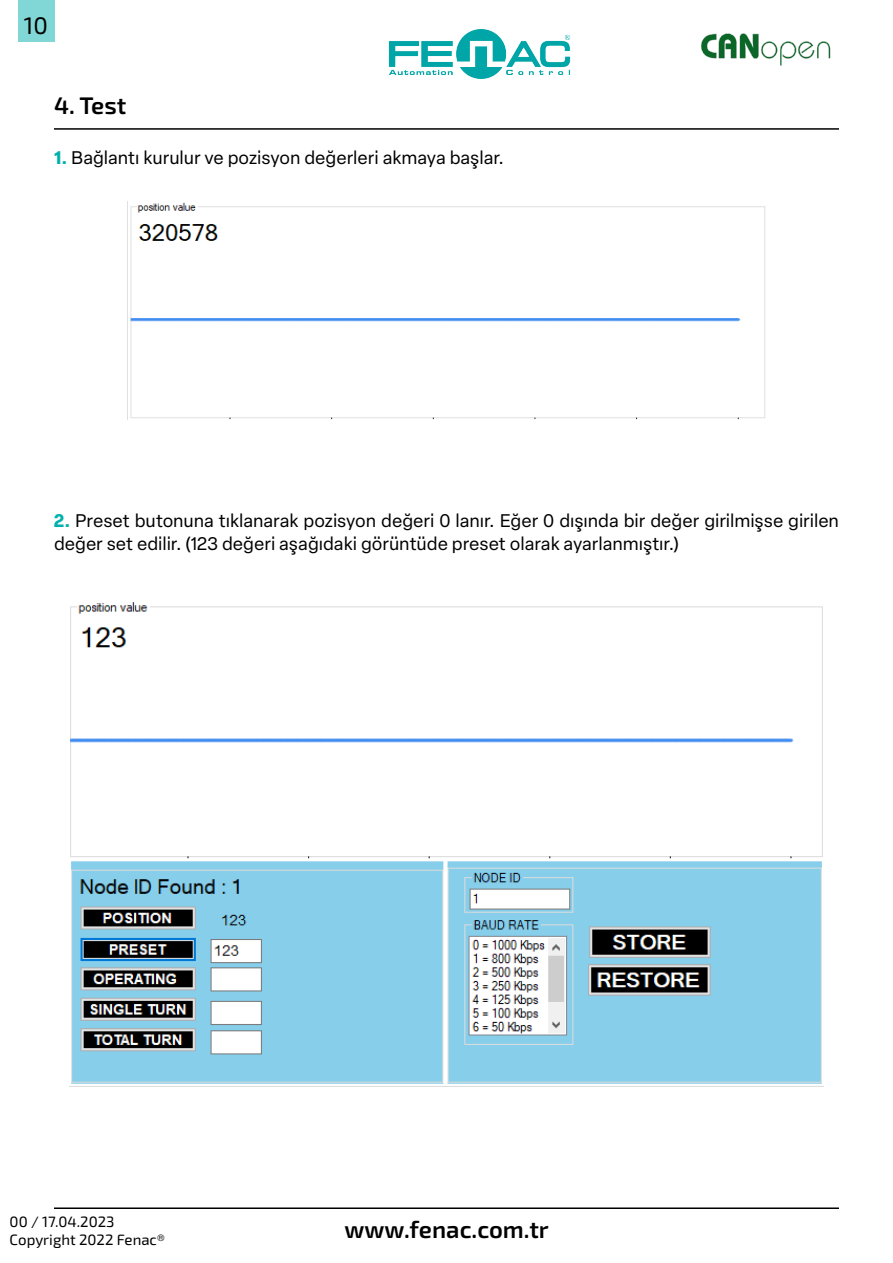
<style>
.page{position:relative;width:893px;height:1263px;background:#fff}
.page>*{position:absolute;margin:0;border:0;box-sizing:border-box;transform-origin:0 0}
.Başlıklar{font:600 24px "Exo 2";color:#000}
.t1{font:24px "Exo 2";color:#000}
.Body_Text{font:18px/22.5px "Elza Text";letter-spacing:-.005em;color:#000}
.t2{font:15px/18px "Exo 2";color:#000}
.s1{font-weight:700;color:#00b0ad}
</style>
<div class="page">
<img style="left:388px;top:29px;width:183px;height:50px">
<hr style="left:54px;top:128px;width:785px;height:2px;background:#000">
<hr style="left:54px;top:1207px;width:785px;height:2px;background:#000">
<div style="left:18px;top:0;width:36px;height:42px;background:#80d7d6"></div>
<img style="left:701px;top:33px;width:130px;height:33px">
<img style="left:130px;top:202px;width:635px;height:217px">
<img style="left:70px;top:602px;width:753px;height:485px">
<h1 class="t1" style="left:24px;top:11px;width:26px">10</h1>
<p class="Başlıklar" style="left:54px;top:92px;width:74px">4. Test</p>
<p class="Body_Text" style="left:54px;top:145px;width:452px"><span class="s1">1.</span> Bağlantı kurulur ve pozisyon değerleri akmaya başlar.</p>
<p class="Body_Text" style="left:54px;top:509px;width:786px"><span class="s1">2.</span> Preset butonuna tıklanarak pozisyon değeri 0 lanır. Eğer 0 dışında bir değer girilmişse girilen değer set edilir. (123 değeri aşağıdaki görüntüde preset olarak ayarlanmıştır.)</p>
<p class="t2" style="left:10px;top:1213px;width:157px">00 / 17.04.2023<br>Copyright 2022 Fenac®</p>
<h1 class="Başlıklar" style="left:345px;top:1215px;width:206px">www.fenac.com.tr</h1>
</div>
